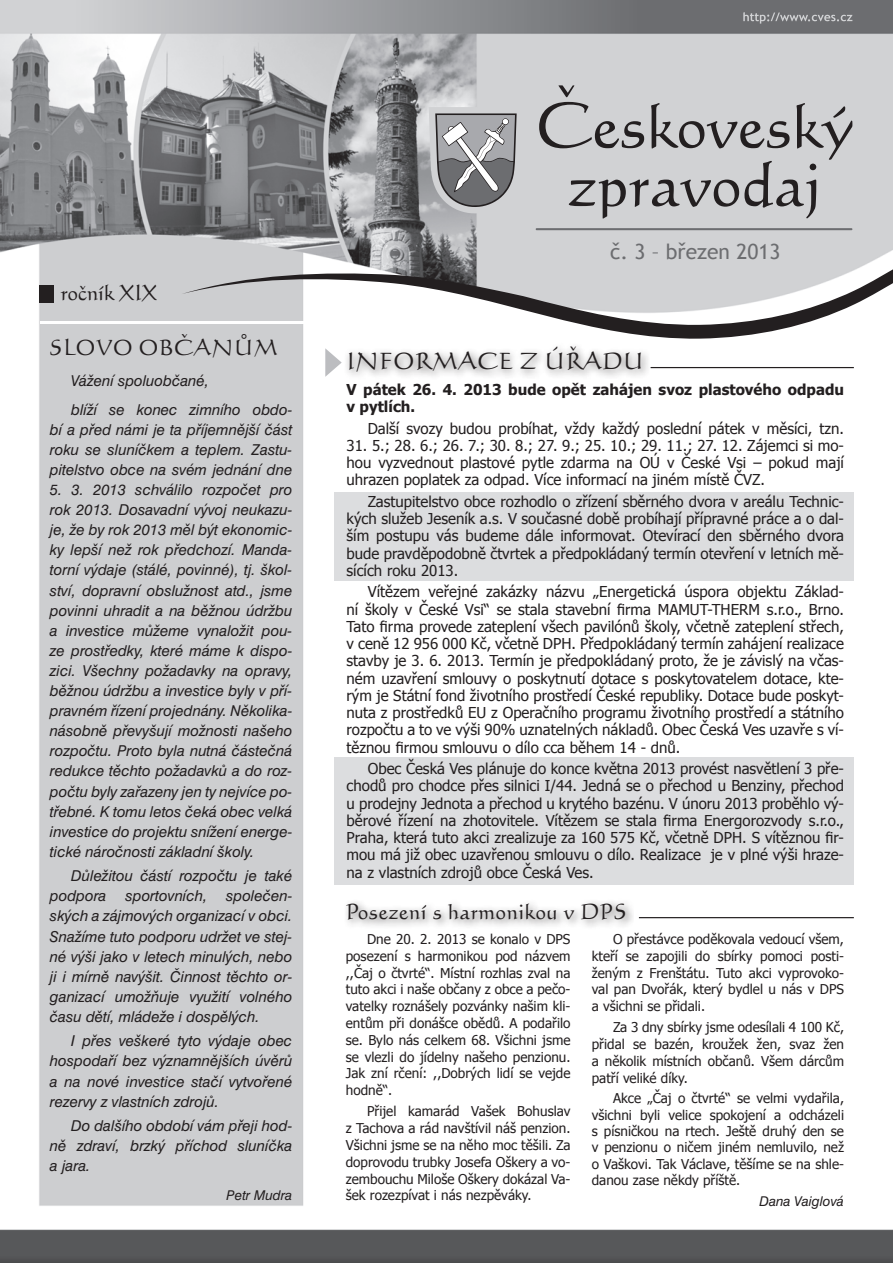
<style>
.page{position:relative;width:893px;height:1263px;background:#fff}
.page>*{position:absolute;margin:0;border:0;box-sizing:border-box;transform-origin:0 0}
.t1{font:22.5px "Calligraphic 421 AT Roman B";letter-spacing:.03em;color:#231f20}
.t2{font:21px "Calligraphic 421 AT Roman B";letter-spacing:.03em;color:#231f20}
.t3{font:21px "Trebuchet MS";color:#6c6d70}
.t4{font:21px "Calligraphic 421 AT Roman B";color:#231f20}
.t5{font:15px/17.2px "Tahoma";color:#231f20;text-align:justify}
.t6{font:15px/20.1px "Swiss 721 AT Italic";color:#231f20;text-align:justify}
.t7{font:700 15px/17.2px "Tahoma";color:#231f20}
.t8{font:13.5px/16.8px "Tahoma";color:#231f20;text-align:justify}
.t9{font:13.5px "Swiss 721 AT Italic";color:#231f20}
</style>
<div class="page">
<img style="left:0;top:0;width:893px;height:1206px">
<div style="left:40px;top:285px;width:14px;height:17px;background:#231f20"></div>
<svg style="left:429px;top:107px;width:94px;height:112px;background:#a4a5a7"></svg>
<hr style="left:536px;top:228px;width:316px;height:2px;background:#6c6d70">
<svg style="left:539px;top:85px;width:313px;height:134px;background:#b9babc"></svg>
<svg style="left:182px;top:262px;width:711px;height:78px"></svg>
<hr style="left:40px;top:321px;width:264px;height:3px;background:#fff">
<svg style="left:743px;top:12px;width:109px;height:12px"></svg>
<img style="left:0;top:1229px;width:893px;height:34px">
<div style="left:334px;top:493px;width:520px;height:88px;background:#dcdddf"></div>
<div style="left:334px;top:756px;width:520px;height:128px;background:#dcdddf"></div>
<div style="left:343px;top:341px;width:306px;height:40px;background:#231f20;opacity:.75"></div>
<svg style="left:325px;top:348px;width:17px;height:29px"></svg>
<hr style="left:651px;top:367px;width:203px;height:1px;background:#231f20">
<div style="left:341px;top:898px;width:293px;height:31px;background:#231f20;opacity:.75"></div>
<hr style="left:639px;top:917px;width:215px;height:1px;background:#231f20">
<h2 class="t4" style="left:61px;top:279px;width:98px">ročník XIX</h2>
<h2 class="t3" style="left:610px;top:239px;width:172px">č. 3 – březen 2013</h2>
<h2 class="t2" style="left:50px;top:334px;width:229px">SLOVO OBČANŮM</h2>
<h1 class="t1" style="left:347px;top:346px;width:299px">INFORMACE Z ÚŘADU</h1>
<p class="t6" style="left:71px;top:366px;width:223px;line-height:28.7px">Vážení spoluobčané,<br>blíží se konec zimního obdo-</p>
<p class="t6" style="left:50px;top:419px;width:244px">bí a před námi je ta příjemnější část roku se sluníčkem a teplem. Zastu&shy;pitelstvo obce na svém jednání dne</p>
<p class="t6" style="left:50px;top:480px;width:244px">5. 3. 2013 schválilo rozpočet pro rok 2013. Dosavadní vývoj neukazu&shy;je, že by rok 2013 měl být ekonomic&shy;ky lepší než rok předchozí. Manda&shy;torní výdaje (stálé, povinné), tj. škol&shy;ství, dopravní obslužnost atd., jsme povinni uhradit a na běžnou údržbu a investice můžeme vynaložit pou&shy;ze prostředky, které máme k dispo&shy;zici. Všechny požadavky na opravy, běžnou údržbu a investice byly v pří&shy;pravném řízení projednány. Několika&shy;násobně převyšují možnosti našeho rozpočtu. Proto byla nutná částečná redukce těchto požadavků a do roz&shy;počtu byly zařazeny jen ty nejvíce po&shy;třebné. K tomu letos čeká obec velká investice do projektu snížení energe&shy;tické náročnosti základní školy.</p>
<p class="t6" style="left:50px;top:866px;width:244px;text-indent:21px">Důležitou částí rozpočtu je také podpora</p>
<p class="t6" style="left:125px;top:886px;width:83px">sportovních,</p>
<p class="t6" style="left:50px;top:886px;width:244px;text-indent:176px">společen&shy;ských a zájmových organizací v obci.<br>Snažíme tuto podporu udržet ve stej&shy;né výši jako v letech minulých, nebo ji i mírně navýšit. Činnost těchto or&shy;ganizací umožňuje využití volného času dětí, mládeže i dospělých.</p>
<p class="t6" style="left:50px;top:1031px;width:244px;text-indent:21px">I přes veškeré tyto výdaje obec hospodaří bez významnějších úvěrů a na nové investice stačí vytvořené rezervy z vlastních zdrojů.</p>
<p class="t6" style="left:50px;top:1115px;width:244px;text-indent:21px">Do dalšího období vám přeji hod&shy;ně zdraví, brzký příchod sluníčka a jara.</p>
<p class="t9" style="left:226px;top:1187px;width:67px">Petr Mudra</p>
<p class="t7" style="left:347px;top:380px;width:499px">V pátek 26. 4. 2013 bude opět zahájen svoz plastového odpadu v pytlích.</p>
<p class="t5" style="left:368px;top:419px;width:478px">Další svozy budou probíhat, vždy každý poslední pátek v měsíci, tzn.</p>
<p class="t5" style="left:347px;top:436px;width:499px">31. 5.; 28. 6.; 26. 7.; 30. 8.; 27. 9.; 25. 10.; 29. 11.; 27. 12. Zájemci si mo&shy;hou vyzvednout plastové pytle zdarma na OÚ v České Vsi – pokud mají uhrazen poplatek za odpad. Více informací na jiném místě ČVZ.</p>
<p class="t5" style="left:347px;top:492px;width:499px;text-indent:21px">Zastupitelstvo obce rozhodlo o zřízení sběrného dvora v areálu Technic&shy;kých služeb Jeseník a.s. V současné době probíhají přípravné práce a o dal&shy;ším postupu vás budeme dále informovat. Otevírací den sběrného dvora bude pravděpodobně čtvrtek a předpokládaný termín otevření v letních mě&shy;sících roku 2013.</p>
<p class="t5" style="left:347px;top:583px;width:499px;text-indent:21px">Vítězem veřejné zakázky názvu „Energetická úspora objektu Základ&shy;ní školy v České Vsi“ se stala stavební firma MAMUT-THERM s.r.o., Brno.<br>Tato firma provede zateplení všech pavilónů školy, včetně zateplení střech, v ceně 12 956 000 Kč, včetně DPH. Předpokládaný termín zahájení realizace stavby je 3. 6. 2013. Termín je předpokládaný proto, že je závislý na včas&shy;ném uzavření smlouvy o poskytnutí dotace s poskytovatelem dotace, kte&shy;rým je Státní fond životního prostředí České republiky. Dotace bude poskyt&shy;nuta z prostředků EU z Operačního programu životního prostředí a státního rozpočtu a to ve výši 90% uznatelných nákladů. Obec Česká Ves uzavře s ví&shy;těznou firmou smlouvu o dílo cca během 14 - dnů.</p>
<p class="t5" style="left:347px;top:759px;width:499px;text-indent:21px">Obec Česká Ves plánuje do konce května 2013 provést nasvětlení 3 pře&shy;chodů pro chodce přes silnici I/44. Jedná se o přechod u Benziny, přechod u prodejny Jednota a přechod u krytého bazénu. V únoru 2013 proběhlo vý&shy;běrové řízení na zhotovitele. Vítězem se stala firma Energorozvody s.r.o., Praha, která tuto akci zrealizuje za 160 575 Kč, včetně DPH. S vítěznou fir&shy;mou má již obec uzavřenou smlouvu o dílo. Realizace je v plné výši hraze&shy;na z vlastních zdrojů obce Česká Ves.</p>
<h2 class="t2" style="left:346px;top:898px;width:283px">Posezení s harmonikou v DPS</h2>
<p class="t8" style="left:346px;top:930px;width:226px;text-indent:21px">Dne 20. 2. 2013 se konalo v DPS posezení s harmonikou pod názvem ,,Čaj o čtvrté“. Místní rozhlas zval na tuto akci i naše občany z obce a pečo&shy;vatelky roznášely pozvánky našim kli&shy;entům při donášce obědů. A podařilo se. Bylo nás celkem 68. Všichni jsme se vlezli do jídelny našeho penzionu.<br>Jak zní rčení: ,,Dobrých lidí se vejde hodně“.</p>
<p class="t8" style="left:346px;top:1102px;width:226px;text-indent:21px">Přijel kamarád Vašek Bohuslav z Tachova a rád navštívil náš penzion.<br>Všichni jsme se na něho moc těšili. Za doprovodu trubky Josefa Oškery a vo&shy;zembouchu Miloše Oškery dokázal Va&shy;šek rozezpívat i nás nezpěváky.</p>
<p class="t8" style="left:592px;top:930px;width:254px;text-indent:21px">O přestávce poděkovala vedoucí všem, kteří se zapojili do sbírky pomoci posti&shy;ženým z Frenštátu. Tuto akci vyprovoko&shy;val pan Dvořák, který bydlel u nás v DPS a všichni se přidali.</p>
<p class="t8" style="left:592px;top:1018px;width:254px;text-indent:21px">Za 3 dny sbírky jsme odesílali 4 100 Kč, přidal se bazén, kroužek žen, svaz žen a několik místních občanů. Všem dárcům patří veliké díky.</p>
<p class="t8" style="left:592px;top:1089px;width:254px;line-height:16.4px;text-indent:21px">Akce „Čaj o čtvrté“ se velmi vydařila, všichni byli velice spokojení a odcházeli s písničkou na rtech. Ještě druhý den se v penzionu o ničem jiném nemluvilo, než o Vaškovi. Tak Václave, těšíme se na shle&shy;danou zase někdy příště.</p>
<p class="t9" style="left:759px;top:1193px;width:86px">Dana Vaiglová</p>
</div>
